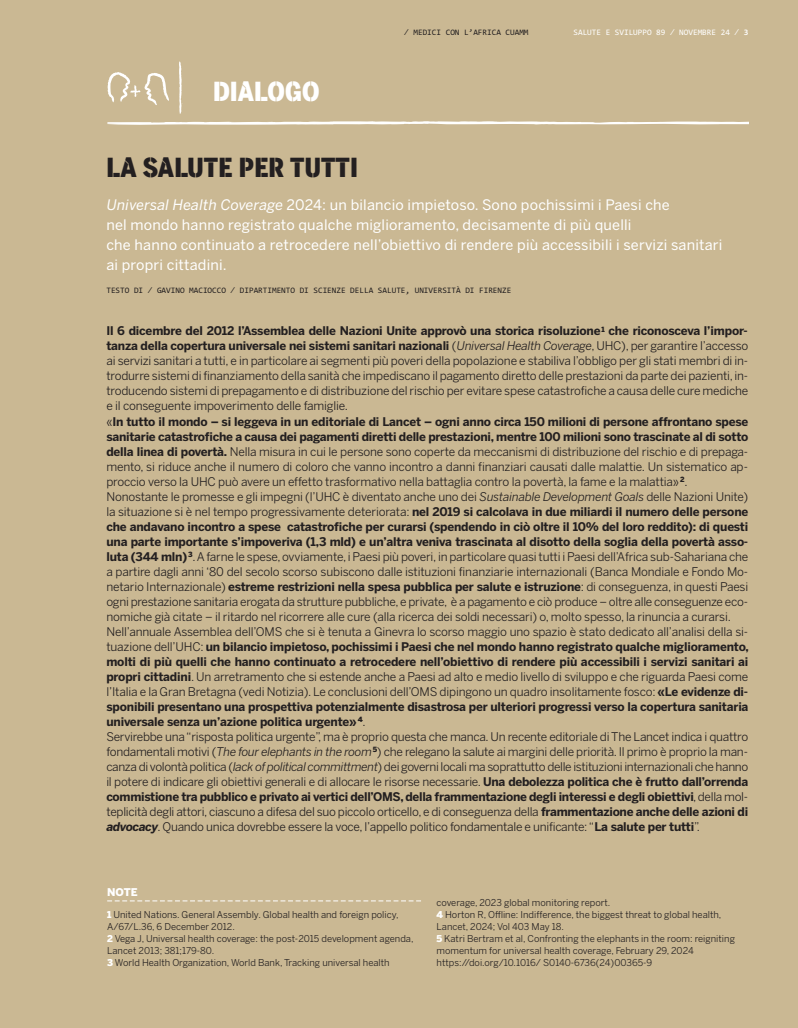
<style>
.page{position:relative;width:798px;height:1028px;background:#fff}
.page>*{position:absolute;margin:0;border:0;box-sizing:border-box;transform-origin:0 0}
.t1{font:26.25px "cuammstencil stencil";letter-spacing:.005em;color:#231f20}
.t2{font:26.25px "cuammstencil stencil";color:#fff}
.t3{font:14.38px/20px "Benton Sans";letter-spacing:.015em;color:#fff}
.t4{font:11.88px/15px "Benton Sans";letter-spacing:-.015em;color:#231f20}
.t5{font:900 10.62px "Benton Sans";color:#fff}
.t6{font:9.38px/11.9px "Benton Sans";color:#231f20}
.t7{font:8.38px "Consolas";color:#231f20}
.t8{font:8.38px "Consolas";color:#fff}
.s1{font-weight:700}
.s2{font-style:italic}
.s3{font-weight:700;font-style:italic}
.s4{font-weight:900;color:#fff}
</style>
<div class="page">
<div style="left:0;top:0;width:797px;height:1028px;background:#cab893"></div>
<svg style="left:107px;top:61px;width:641px;height:64px"></svg>
<hr style="left:107px;top:122px;width:45px;height:2px;background:#fff">
<svg style="left:107px;top:900px;width:314px;height:1px"></svg>
<h1 class="t2" style="left:213px;top:76px;width:108px">DIALOGO</h1>
<h1 class="t1" style="left:106px;top:152px;width:253px">LA SALUTE PER TUTTI</h1>
<p class="t7" style="left:404px;top:28px;width:126px">⁄ MEDICI CON L’AFRICA CUAMM</p>
<p class="t8" style="left:573px;top:28px;width:176px">SALUTE E SVILUPPO 89 ⁄ NOVEMBRE 24 ⁄ <span class="s1">3</span></p>
<p class="t3" style="left:106px;top:196px;width:617px"><span class="s2">Universal Health Coverage</span> 2024: un bilancio impietoso. Sono pochissimi i Paesi che<br>nel mondo hanno registrato qualche miglioramento, decisamente di più quelli<br>che hanno continuato a retrocedere nell’obiettivo di rendere più accessibili i servizi sanitari ai propri cittadini.</p>
<p class="t7" style="left:106px;top:285px;width:406px">TESTO DI ⁄ GAVINO MACIOCCO ⁄ DIPARTIMENTO DI SCIENZE DELLA SALUTE, UNIVERSITÀ DI FIRENZE</p>
<p class="t4" style="left:106px;top:325px;width:643px"><span class="s1">Il 6 dicembre del 2012 l’Assemblea delle Nazioni Unite approvò una storica risoluzione</span> <sup>1</sup> <span class="s1">che riconosceva l’impor&shy;tanza della copertura universale nei sistemi sanitari nazionali</span> (<span class="s2">Universal Health Coverage</span>, UHC), per garantire l’accesso ai servizi sanitari a tutti, e in particolare ai segmenti più poveri della popolazione e stabiliva l’obbligo per gli stati membri di in&shy;trodurre sistemi di finanziamento della sanità che impediscano il pagamento diretto delle prestazioni da parte dei pazienti, in&shy;troducendo sistemi di prepagamento e di distribuzione del rischio per evitare spese catastrofiche a causa delle cure mediche e il conseguente impoverimento delle famiglie.<br>«<span class="s1">In tutto il mondo – si leggeva in un editoriale di Lancet – ogni anno circa 150 milioni di persone affrontano spese sanitarie catastrofiche a causa dei pagamenti diretti delle prestazioni, mentre 100 milioni sono trascinate al di sotto della linea di povertà.</span> Nella misura in cui le persone sono coperte da meccanismi di distribuzione del rischio e di prepaga&shy;mento, si riduce anche il numero di coloro che vanno incontro a danni finanziari causati dalle malattie. Un sistematico ap&shy;proccio verso la UHC può avere un effetto trasformativo nella battaglia contro la povertà, la fame e la malattia»<sup>2</sup>.<br>Nonostante le promesse e gli impegni (l’UHC è diventato anche uno dei <span class="s2">Sustainable Development Goals</span> delle Nazioni Unite) la situazione si è nel tempo progressivamente deteriorata: <span class="s1">nel 2019 si calcolava in due miliardi il numero delle persone che andavano incontro a spese catastrofiche per curarsi (spendendo in ciò oltre il 10% del loro reddito): di questi una parte importante s’impoveriva (1,3 mld) e un’altra veniva trascinata al disotto della soglia della povertà asso&shy;luta (344 mln)</span><sup>3</sup>. A farne le spese, ovviamente, i Paesi più poveri, in particolare quasi tutti i Paesi dell’Africa sub-Sahariana che a partire dagli anni ‘80 del secolo scorso subiscono dalle istituzioni finanziarie internazionali (Banca Mondiale e Fondo Mo&shy;netario Internazionale) <span class="s1">estreme restrizioni nella spesa pubblica per salute e istruzione</span>: di conseguenza, in questi Paesi ogni prestazione sanitaria erogata da strutture pubbliche, e private, è a pagamento e ciò produce – oltre alle conseguenze eco&shy;nomiche già citate – il ritardo nel ricorrere alle cure (alla ricerca dei soldi necessari) o, molto spesso, la rinuncia a curarsi.<br>Nell’annuale Assemblea dell’OMS che si è tenuta a Ginevra lo scorso maggio uno spazio è stato dedicato all’analisi della si&shy;tuazione dell’UHC: <span class="s1">un bilancio impietoso, pochissimi i Paesi che nel mondo hanno registrato qualche miglioramento, molti di più quelli che hanno continuato a retrocedere nell’obiettivo di rendere più accessibili i servizi sanitari ai propri cittadini</span>. Un arretramento che si estende anche a Paesi ad alto e medio livello di sviluppo e che riguarda Paesi come l’Italia e la Gran Bretagna (vedi Notizia). Le conclusioni dell’OMS dipingono un quadro insolitamente fosco: <span class="s1">«Le evidenze di&shy;sponibili presentano una prospettiva potenzialmente disastrosa per ulteriori progressi verso la copertura sanitaria universale senza un’azione politica urgente»</span><sup>4</sup>.<br>Servirebbe una “risposta politica urgente”, ma è proprio questa che manca. Un recente editoriale di The Lancet indica i quattro fondamentali motivi (<span class="s2">The four elephants in the room</span><sup>5</sup>) che relegano la salute ai margini delle priorità. Il primo è proprio la man&shy;canza di volontà politica (<span class="s2">lack of political committment</span>) dei governi locali ma soprattutto delle istituzioni internazionali che hanno il potere di indicare gli obiettivi generali e di allocare le risorse necessarie. <span class="s1">Una debolezza politica che è frutto dall’orrenda commistione tra pubblico e privato ai vertici dell’OMS, della frammentazione degli interessi e degli obiettivi</span>, della mol&shy;teplicità degli attori, ciascuno a difesa del suo piccolo orticello, e di conseguenza della <span class="s1">frammentazione anche delle azioni di </span><span class="s3">advocacy</span>. Quando unica dovrebbe essere la voce, l’appello politico fondamentale e unificante: “<span class="s1">La salute per tutti</span>”.</p>
<p class="t5" style="left:107px;top:887px;width:32px">NOTE</p>
<p class="t6" style="left:107px;top:909px;width:308px"><span class="s4">1</span> United Nations. General Assembly. Global health and foreign policy, A/67/L.36, 6 December 2012.<br><span class="s4">2</span> Vega J, Universal health coverage: the post-2015 development agenda, Lancet 2013; 381;179-80.<br><span class="s4">3</span> World Health Organization, World Bank, Tracking universal health</p>
<p class="t6" style="left:436px;top:898px;width:300px">coverage, 2023 global monitoring report.<br><span class="s4">4</span> Horton R, Offline: Indifference, the biggest threat to global health, Lancet, 2024; Vol 403 May 18.<br><span class="s4">5</span> Katri Bertram et al, Confronting the elephants in the room: reigniting momentum for universal health coverage, February 29, 2024 https://doi.org/10.1016/ S0140-6736(24)00365-9</p>
</div>
